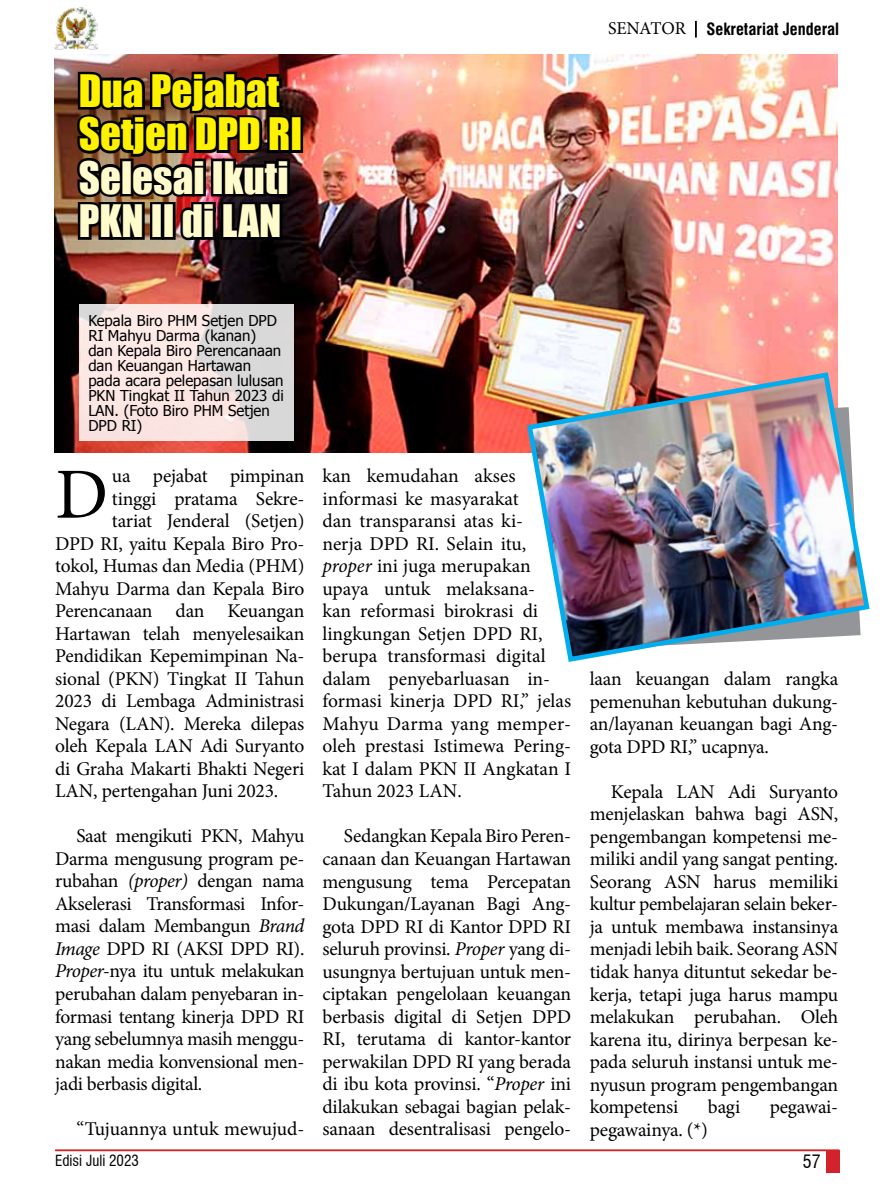
<style>
.page{position:relative;width:893px;height:1191px;background:#fff}
.page>*{position:absolute;margin:0;border:0;box-sizing:border-box;transform-origin:0 0}
.t1{font:72px "Minion Pro";color:#000}
.t2{font:41.1px/43.3px "Impact";color:#fffbcc}
.t3{font:41.1px/43.3px "Impact";color:#fff200}
.t4{font:19.5px/22.5px "Minion Pro";letter-spacing:-.01em;color:#000;text-align:justify}
.t5{font:condensed 18px "Swiss 721 BT";color:#000}
.t6{font:700 condensed 16.5px "Swiss 721 BT";color:#000}
.t7{font:15px/15px "Tahoma";color:#000}
.t8{font:condensed 15px "Swiss 721 BT";color:#000}
.s1{font-family:"Minion Pro";font-weight:400;font-stretch:normal;font-size:18px}
.s2{font-style:italic}
</style>
<div class="page">
<hr style="left:55px;top:1149px;width:784px;height:2px;background:#d2232a">
<div style="left:826px;top:1150px;width:13px;height:23px;background:#d2232a"></div>
<svg style="left:695px;top:21px;width:2px;height:17px"></svg>
<img style="left:54px;top:8px;width:43px;height:42px">
<img style="left:54px;top:54px;width:784px;height:398px">
<svg style="left:79px;top:304px;width:215px;height:136px;background:#efe1df"></svg>
<div style="left:289px;top:115px;width:14px;height:38px;border:5px solid #000"></div>
<img style="left:73px;top:68px;width:223px;height:185px">
<img style="left:524px;top:369px;width:346px;height:293px">
<h2 class="t3" style="left:79px;top:68px;width:225px">Dua Pejabat<br>Setjen DPD RI</h2>
<h2 class="t2" style="left:79px;top:155px;width:211px">Selesai Ikuti<br>PKN II di LAN</h2>
<p class="t6" style="left:608px;top:19px;width:233px"><span class="s1">SENATOR</span> Sekretariat Jenderal</p>
<p class="t7" style="left:88px;top:312px;width:197px">Kepala Biro PHM Setjen DPD<br>RI Mahyu Darma (kanan) dan Kepala Biro Perencanaan dan Keuangan Hartawan pada acara pelepasan lulusan<br>PKN Tingkat II Tahun 2023 di<br>LAN. (Foto Biro PHM Setjen<br>DPD RI)</p>
<p class="t4" style="left:112px;top:465px;width:194px">ua pejabat pimpinan</p>
<p class="t4" style="left:112px;top:487px;width:194px">tinggi pratama Sekre-</p>
<p class="t4" style="left:112px;top:510px;width:194px">tariat Jenderal (Setjen)</p>
<p class="t4" style="left:55px;top:532px;width:251px">DPD RI, yaitu Kepala Biro Pro-</p>
<p class="t4" style="left:55px;top:555px;width:251px">tokol, Humas dan Media (PHM)</p>
<p class="t4" style="left:55px;top:577px;width:251px">Mahyu Darma dan Kepala Biro</p>
<p class="t4" style="left:55px;top:600px;width:251px">Perencanaan dan Keuangan</p>
<p class="t4" style="left:55px;top:622px;width:251px">Hartawan telah menyelesaikan</p>
<p class="t4" style="left:55px;top:645px;width:251px">Pendidikan Kepemimpinan Na-</p>
<p class="t4" style="left:55px;top:667px;width:251px">sional (PKN) Tingkat II Tahun</p>
<p class="t4" style="left:55px;top:690px;width:251px">2023 di Lembaga Administrasi</p>
<p class="t4" style="left:55px;top:712px;width:251px">Negara (LAN). Mereka dilepas</p>
<p class="t4" style="left:55px;top:735px;width:251px">oleh Kepala LAN Adi Suryanto</p>
<p class="t4" style="left:55px;top:757px;width:251px">di Graha Makarti Bhakti Negeri</p>
<p class="t4" style="left:55px;top:780px;width:225px">LAN, pertengahan Juni 2023.</p>
<p class="t4" style="left:55px;top:825px;width:251px;text-indent:21px">Saat mengikuti PKN, Mahyu Darma mengusung program pe&shy;rubahan <span class="s2">(proper)</span> dengan nama Akselerasi Transformasi Infor&shy;masi dalam Membangun <span class="s2">Brand Image</span> DPD RI (AKSI DPD RI).<br><span class="s2">Proper-</span>nya itu untuk melakukan perubahan dalam penyebaran in&shy;formasi tentang kinerja DPD RI yang sebelumnya masih menggu&shy;nakan media konvensional men&shy;jadi berbasis digital.</p>
<p class="t4" style="left:76px;top:1117px;width:229px">“Tujuannya untuk mewujud-</p>
<h1 class="t1" style="left:55px;top:446px;width:54px">D</h1>
<p class="t4" style="left:322px;top:465px;width:250px;text-align:left">kan kemudahan akses informasi ke masyarakat<br>dan transparansi atas ki-<br>nerja DPD RI. Selain itu, <span class="s2">proper</span> ini juga merupakan upaya untuk melaksana-<br>kan reformasi birokrasi di lingkungan Setjen DPD RI, berupa transformasi digital dalam penyebarluasan in&shy;formasi kinerja DPD RI,” jelas<br>Mahyu Darma yang memper&shy;oleh prestasi Istimewa Pering&shy;kat I dalam PKN II Angkatan I<br>Tahun 2023 LAN.</p>
<p class="t4" style="left:322px;top:825px;width:250px;text-indent:21px">Sedangkan Kepala Biro Peren&shy;canaan dan Keuangan Hartawan mengusung tema Percepatan Dukungan/Layanan Bagi Ang&shy;gota DPD RI di Kantor DPD RI seluruh provinsi. <span class="s2">Proper</span> yang di&shy;usungnya bertujuan untuk men&shy;ciptakan pengelolaan keuangan berbasis digital di Setjen DPD RI, terutama di kantor-kantor perwakilan DPD RI yang berada di ibu kota provinsi. “<span class="s2">Proper</span> ini dilakukan sebagai bagian pelak&shy;sanaan desentralisasi pengelo-</p>
<p class="t4" style="left:590px;top:668px;width:250px">laan keuangan dalam rangka pemenuhan kebutuhan dukung&shy;an/layanan keuangan bagi Ang&shy;gota DPD RI,” ucapnya.</p>
<p class="t4" style="left:590px;top:780px;width:250px;text-indent:21px">Kepala LAN Adi Suryanto menjelaskan bahwa bagi ASN, pengembangan kompetensi me&shy;miliki andil yang sangat penting.<br>Seorang ASN harus memiliki kultur pembelajaran selain beker&shy;ja untuk membawa instansinya menjadi lebih baik. Seorang ASN tidak hanya dituntut sekedar be&shy;kerja, tetapi juga harus mampu melakukan perubahan. Oleh karena itu, dirinya berpesan ke&shy;pada seluruh instansi untuk me&shy;nyusun program pengembangan kompetensi</p>
<p class="t4" style="left:708px;top:1095px;width:34px">bagi</p>
<p class="t4" style="left:770px;top:1095px;width:70px">pegawai-</p>
<p class="t4" style="left:590px;top:1118px;width:120px">pegawainya. (*)</p>
<p class="t8" style="left:55px;top:1151px;width:85px">Edisi Juli 2023</p>
<p class="t5" style="left:803px;top:1151px;width:19px">57</p>
</div>
